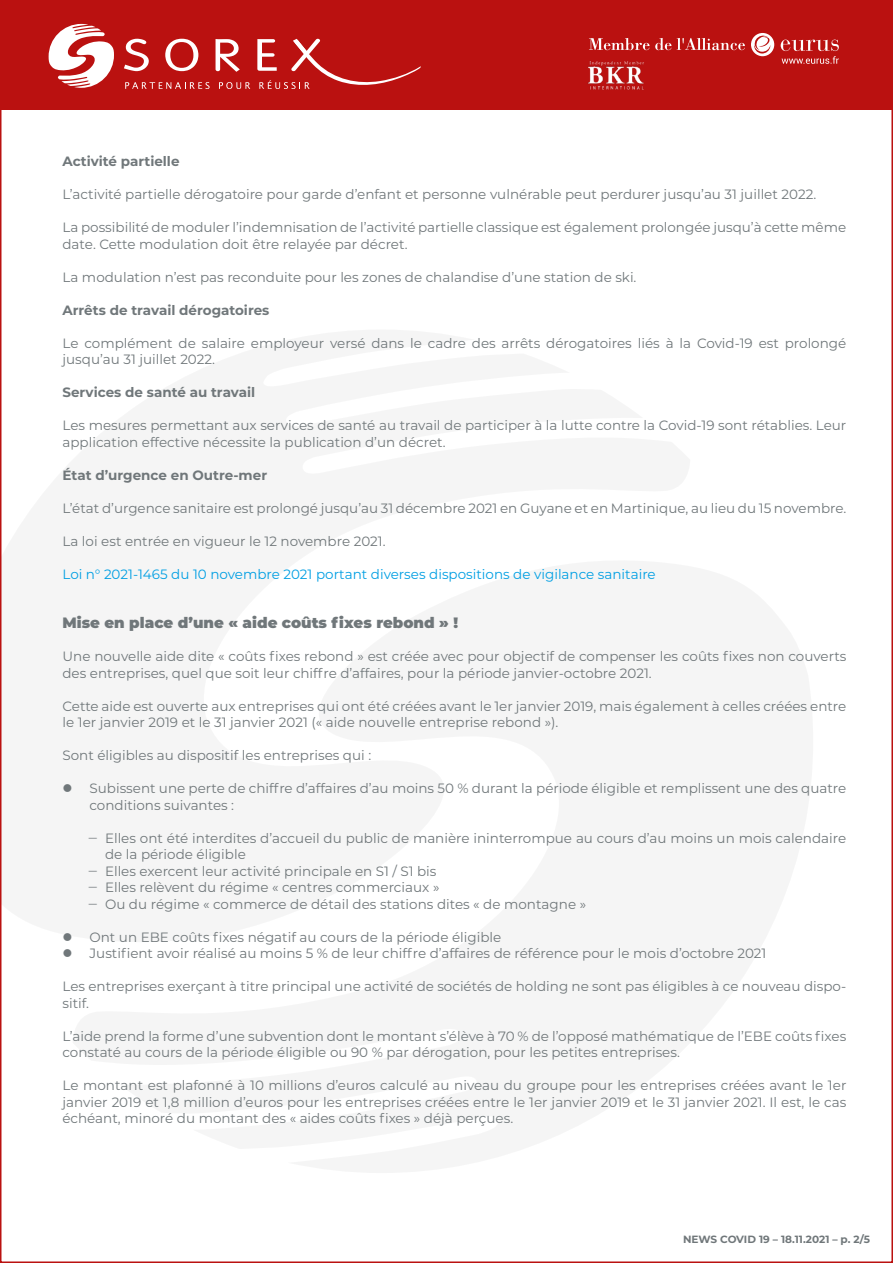
<style>
.page{position:relative;width:893px;height:1263px;background:#fff}
.page>*{position:absolute;margin:0;border:0;box-sizing:border-box;transform-origin:0 0}
.TITRE{font:900 15px "Montserrat";color:#70777a}
.TITRE-2{font:13.5px/16.5px "Montserrat";color:#70777a}
.TITRE-3{font:700 13.5px "Montserrat";color:#70777a}
.TITRE-4{font:13.5px "Montserrat";color:#009fe3}
.t1{font:700 10.5px "Montserrat";color:#70777a}
</style>
<div class="page">
<div style="left:0;top:0;width:893px;height:110px;background:#ba1110"></div>
<svg style="left:751px;top:33px;width:23px;height:23px"></svg>
<svg style="left:589px;top:38px;width:60px;height:12px"></svg>
<svg style="left:655px;top:38px;width:16px;height:12px"></svg>
<svg style="left:677px;top:38px;width:68px;height:12px"></svg>
<svg style="left:125px;top:82px;width:85px;height:7px"></svg>
<svg style="left:219px;top:82px;width:31px;height:7px"></svg>
<svg style="left:124px;top:39px;width:25px;height:32px"></svg>
<svg style="left:165px;top:39px;width:33px;height:32px"></svg>
<svg style="left:216px;top:39px;width:24px;height:33px"></svg>
<svg style="left:257px;top:39px;width:164px;height:50px"></svg>
<svg style="left:49px;top:24px;width:65px;height:64px"></svg>
<img style="left:588px;top:61px;width:56px;height:29px">
<svg style="left:781px;top:40px;width:58px;height:24px"></svg>
<p class="TITRE-3" style="left:63px;top:152px;width:119px">Activité partielle</p>
<p class="TITRE-2" style="left:63px;top:186px;width:755px">L’activité partielle dérogatoire pour garde d’enfant et personne vulnérable peut perdurer jusqu’au 31 juillet 2022.</p>
<p class="TITRE-2" style="left:63px;top:219px;width:785px">La possibilité de moduler l’indemnisation de l’activité partielle classique est également prolongée jusqu’à cette même date. Cette modulation doit être relayée par décret.</p>
<p class="TITRE-2" style="left:63px;top:268px;width:575px">La modulation n’est pas reconduite pour les zones de chalandise d’une station de ski.</p>
<p class="TITRE-3" style="left:63px;top:300px;width:208px">Arrêts de travail dérogatoires</p>
<p class="TITRE-2" style="left:63px;top:334px;width:785px">Le complément de salaire employeur versé dans le cadre des arrêts dérogatoires liés à la Covid-19 est prolongé jusqu’au 31 juillet 2022.</p>
<p class="TITRE-3" style="left:63px;top:383px;width:194px">Services de santé au travail</p>
<p class="TITRE-2" style="left:63px;top:417px;width:785px">Les mesures permettant aux services de santé au travail de participer à la lutte contre la Covid-19 sont rétablies. Leur application effective nécessite la publication d’un décret.</p>
<p class="TITRE-3" style="left:63px;top:465px;width:206px">État d’urgence en Outre-mer</p>
<p class="TITRE-2" style="left:63px;top:499px;width:785px">L’état d’urgence sanitaire est prolongé jusqu’au 31 décembre 2021 en Guyane et en Martinique, au lieu du 15 novembre.</p>
<p class="TITRE-2" style="left:63px;top:532px;width:325px">La loi est entrée en vigueur le 12 novembre 2021.</p>
<p class="TITRE-4" style="left:63px;top:565px;width:595px">Loi n° 2021-1465 du 10 novembre 2021 portant diverses dispositions de vigilance sanitaire</p>
<p class="TITRE" style="left:63px;top:612px;width:397px">Mise en place d’une « aide coûts fixes rebond » !</p>
<p class="TITRE-2" style="left:63px;top:648px;width:785px">Une nouvelle aide dite « coûts fixes rebond » est créée avec pour objectif de compenser les coûts fixes non couverts des entreprises, quel que soit leur chiffre d’affaires, pour la période janvier-octobre 2021.</p>
<p class="TITRE-2" style="left:63px;top:697px;width:785px">Cette aide est ouverte aux entreprises qui ont été créées avant le 1er janvier 2019, mais également à celles créées entre le 1er janvier 2019 et le 31 janvier 2021 (« aide nouvelle entreprise rebond »).</p>
<p class="TITRE-2" style="left:63px;top:747px;width:310px">Sont éligibles au dispositif les entreprises qui :</p>
<p class="TITRE-2" style="left:90px;top:780px;width:758px">Subissent une perte de chiffre d’affaires d’au moins 50 % durant la période éligible et remplissent une des quatre conditions suivantes :</p>
<p class="TITRE-2" style="left:105px;top:829px;width:743px;text-indent:-17px">‒ Elles ont été interdites d’accueil du public de manière ininterrompue au cours d’au moins un mois calendaire de la période éligible</p>
<p class="TITRE-2" style="left:88px;top:862px;width:350px">‒ Elles exercent leur activité principale en S1 / S1 bis</p>
<p class="TITRE-2" style="left:88px;top:879px;width:353px">‒ Elles relèvent du régime « centres commerciaux »</p>
<p class="TITRE-2" style="left:88px;top:895px;width:500px">‒ Ou du régime « commerce de détail des stations dites « de montagne »</p>
<p class="TITRE-2" style="left:90px;top:928px;width:413px">Ont un EBE coûts fixes négatif au cours de la période éligible</p>
<p class="TITRE-2" style="left:90px;top:945px;width:678px">Justifient avoir réalisé au moins 5 % de leur chiffre d’affaires de référence pour le mois d’octobre 2021</p>
<p class="TITRE-2" style="left:63px;top:978px;width:785px">Les entreprises exerçant à titre principal une activité de sociétés de holding ne sont pas éligibles à ce nouveau dispo&shy;sitif.</p>
<p class="TITRE-2" style="left:63px;top:1027px;width:785px">L’aide prend la forme d’une subvention dont le montant s’élève à 70 % de l’opposé mathématique de l’EBE coûts fixes constaté au cours de la période éligible ou 90 % par dérogation, pour les petites entreprises.</p>
<p class="TITRE-2" style="left:63px;top:1077px;width:785px;text-align:justify">Le montant est plafonné à 10 millions d’euros calculé au niveau du groupe pour les entreprises créées avant le 1er janvier 2019 et 1,8 million d’euros pour les entreprises créées entre le 1er janvier 2019 et le 31 janvier 2021. Il est, le cas échéant, minoré du montant des « aides coûts fixes » déjà perçues.</p>
<p class="t1" style="left:683px;top:1232px;width:189px">NEWS COVID 19 – 18.11.2021 – p. 2/5</p>
</div>
